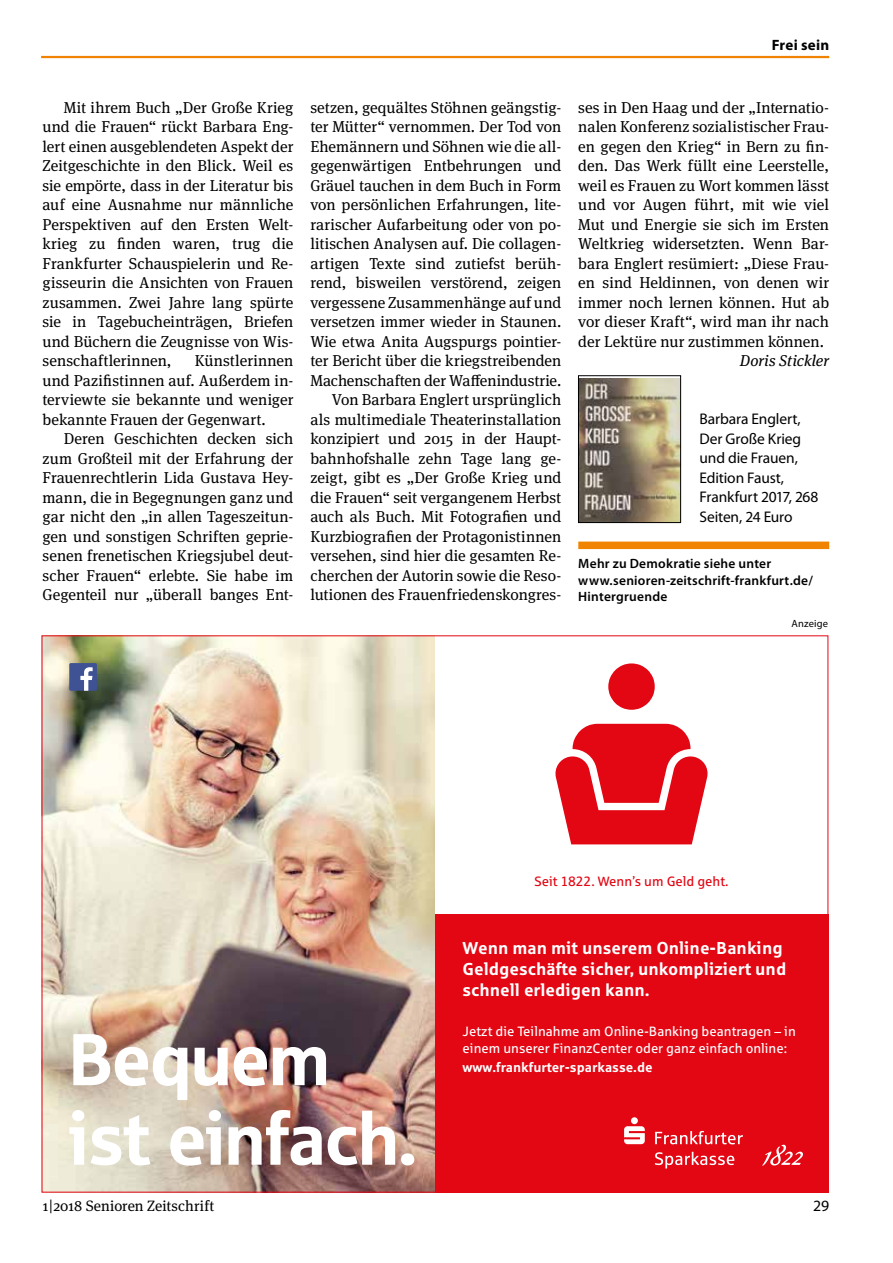
<style>
.page{position:relative;width:893px;height:1263px;background:#fff}
.page>*{position:absolute;margin:0;border:0;box-sizing:border-box;transform-origin:0 0}
.t1{font:73.5px "Sparkasse Head";color:#fff}
.t2{font:700 17.25px/21px "Sparkasse Rg";color:#fff}
.t3{font:15.75px/19.5px "Meta Serif OT";letter-spacing:.005em;color:#000;text-align:justify}
.t4{font:italic 15.75px "Meta Serif OT";letter-spacing:.005em;color:#000}
.t5{font:15.75px "Myriad Pro";color:#000}
.t6{font:15.45px/19.5px "Myriad Pro";letter-spacing:-.005em;color:#000}
.t7{font:15px "Meta Serif OT";letter-spacing:.005em;color:#000}
.t8{font:700 15px "Myriad Pro";letter-spacing:.015em;color:#000}
.t9{font:13.5px/16.2px "Sparkasse Rg";color:#fff}
.t10{font:600 13.5px/16.5px "Myriad Pro";letter-spacing:.015em;color:#000}
.t11{font:700 13.5px "Sparkasse Rg";color:#fff}
.t12{font:13.5px "Sparkasse Rg";color:#e30613}
.t13{font:10.5px "Myriad Pro";letter-spacing:.015em;color:#000}
</style>
<div class="page">
<hr style="left:41px;top:56px;width:788px;height:2px;background:#f08300">
<img style="left:580px;top:378px;width:99px;height:143px">
<div style="left:578px;top:376px;width:103px;height:147px;border:1px solid #000"></div>
<img style="left:44px;top:637px;width:391px;height:553px">
<svg style="left:608px;top:663px;width:47px;height:47px"></svg>
<svg style="left:555px;top:724px;width:153px;height:120px"></svg>
<div style="left:435px;top:914px;width:393px;height:278px;background:#e30613"></div>
<svg style="left:655px;top:1152px;width:79px;height:16px"></svg>
<svg style="left:655px;top:1131px;width:88px;height:13px"></svg>
<svg style="left:762px;top:1145px;width:41px;height:21px"></svg>
<svg style="left:624px;top:1117px;width:21px;height:27px"></svg>
<div style="left:69px;top:663px;width:28px;height:28px;background:#3e5294;border-radius:2px"></div>
<svg style="left:80px;top:667px;width:13px;height:24px"></svg>
<div style="left:578px;top:542px;width:251px;height:7px;background:#f08300"></div>
<p class="t8" style="left:772px;top:35px;width:59px">Frei sein</p>
<p class="t3" style="left:43px;top:98px;width:252px;text-indent:21px">Mit ihrem Buch „Der Große Krieg und die Frauen“ rückt Barbara Eng&shy;lert einen ausgeblendeten Aspekt der Zeitgeschichte in den Blick. Weil es sie empörte, dass in der Literatur bis auf eine Ausnahme nur männliche Perspektiven auf den Ersten Welt&shy;krieg zu finden waren, trug die Frankfurter Schauspielerin und Re&shy;gisseurin die Ansichten von Frauen zusammen. Zwei Jahre lang spürte sie in Tagebucheinträgen, Briefen und Büchern die Zeugnisse von Wis&shy;senschaftlerinnen,</p>
<p class="t3" style="left:43px;top:351px;width:252px;text-indent:152px">Künstlerinnen und Pazifistinnen auf. Außerdem in&shy;terviewte sie bekannte und weniger bekannte Frauen der Gegenwart.</p>
<p class="t3" style="left:43px;top:429px;width:252px;text-indent:21px">Deren Geschichten decken sich zum Großteil mit der Erfahrung der Frauenrechtlerin Lida Gustava Hey&shy;mann, die in Begegnungen ganz und gar nicht den „in allen Tageszeitun&shy;gen und sonstigen Schriften geprie&shy;senen frenetischen Kriegsjubel deut&shy;scher Frauen“ erlebte. Sie habe im Gegenteil nur „überall banges Ent-</p>
<p class="t3" style="left:310px;top:98px;width:252px;text-align:right">setzen, gequältes Stöhnen geängstig&shy;ter Mütter“ vernommen. Der Tod von Ehemännern und Söhnen wie die all&shy;gegenwärtigen Entbehrungen und Gräuel tauchen in dem Buch in Form von persönlichen Erfahrungen, lite&shy;rarischer Aufarbeitung oder von po&shy;litischen Analysen auf. Die collagen&shy;artigen Texte sind zutiefst berüh&shy;rend, bisweilen verstörend, zeigen vergessene Zusammenhänge auf und versetzen immer wieder in Staunen.<br>Wie etwa Anita Augspurgs pointier&shy;ter Bericht über die kriegstreibenden Machenschaften der Waffenindustrie.<br>Von Barbara Englert ursprünglich als multimediale Theaterinstallation konzipiert und 2015 in der Haupt&shy;bahnhofshalle zehn Tage lang ge&shy;zeigt, gibt es „Der Große Krieg und die Frauen“ seit vergangenem Herbst auch als Buch. Mit Fotografien und Kurzbiografien der Protagonistinnen versehen, sind hier die gesamten Re&shy;cherchen der Autorin sowie die Reso&shy;lutionen des Frauenfriedenskongres-</p>
<p class="t3" style="left:578px;top:98px;width:252px">ses in Den Haag und der „Internatio&shy;nalen Konferenz sozialistischer Frau&shy;en gegen den Krieg“ in Bern zu fin&shy;den. Das Werk füllt eine Leerstelle, weil es Frauen zu Wort kommen lässt und vor Augen führt, mit wie viel Mut und Energie sie sich im Ersten Weltkrieg widersetzten. Wenn Bar&shy;bara Englert resümiert: „Diese Frau&shy;en sind Heldinnen, von denen wir immer noch lernen können. Hut ab vor dieser Kraft“, wird man ihr nach der Lektüre nur zustimmen können.</p>
<p class="t4" style="left:740px;top:351px;width:91px">Doris Stickler</p>
<p class="t6" style="left:699px;top:410px;width:120px">Barbara Englert,<br>Der Große Krieg und die Frauen,<br>Edition Faust,<br>Frankfurt 2017, 268<br>Seiten, 24 Euro</p>
<p class="t10" style="left:578px;top:555px;width:236px">Mehr zu Demokratie siehe unter www.senioren-zeitschrift-frankfurt.de/<br>Hintergruende</p>
<p class="t13" style="left:792px;top:618px;width:38px">Anzeige</p>
<p class="t12" style="left:535px;top:873px;width:196px">Seit 1822. Wenn’s um Geld geht.</p>
<h1 class="t1" style="left:69px;top:1012px;width:262px">Bequem</h1>
<h1 class="t1" style="left:69px;top:1092px;width:349px">ist einfach.</h1>
<p class="t2" style="left:463px;top:937px;width:325px">Wenn man mit unserem Online-Banking<br>Geldgeschäfte sicher, unkompliziert und schnell erledigen kann.</p>
<p class="t9" style="left:463px;top:1023px;width:335px">Jetzt die Teilnahme am Online-Banking beantragen – in einem unserer FinanzCenter oder ganz einfach online:</p>
<p class="t11" style="left:463px;top:1059px;width:192px">www.frankfurter-sparkasse.de</p>
<p class="t7" style="left:43px;top:1197px;width:173px">1|2018 Senioren Zeitschrift</p>
<p class="t5" style="left:813px;top:1197px;width:18px">29</p>
</div>
